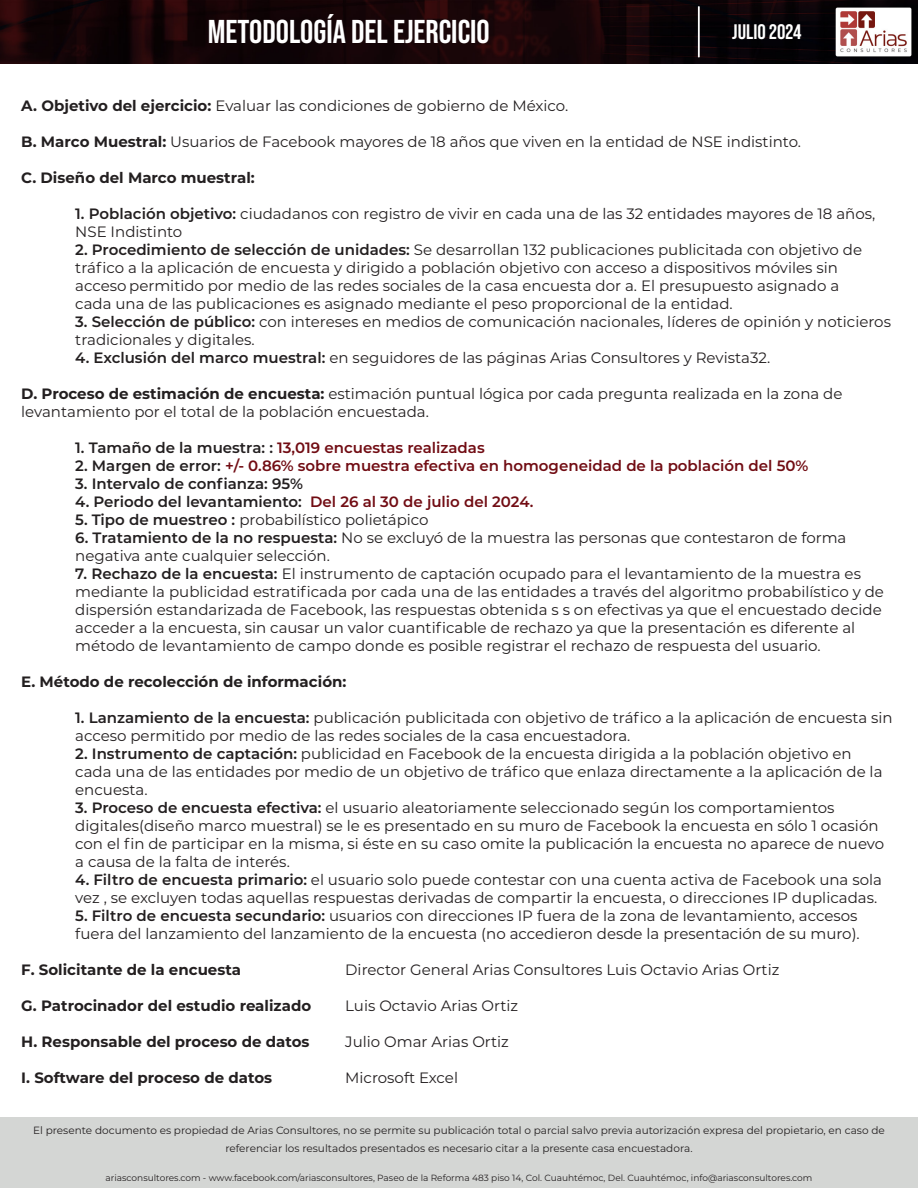
<style>
.page{position:relative;width:918px;height:1188px;background:#fff}
.page>*{position:absolute;margin:0;border:0;box-sizing:border-box;transform-origin:0 0}
.t1{font:700 33px "Bebas Neue Pro";color:#fff}
.t2{font:700 21px "Bebas Neue Pro";color:#fff}
.t3{font:15px/18px "Montserrat";color:#231f20}
.t4{font:700 15px "Montserrat";color:#231f20}
.t5{font:600 15px "Montserrat";color:#710c13}
.t6{font:600 15px "Montserrat";color:#231f20}
.t7{font:10.5px/18px "Montserrat";color:#231f20;text-align:center}
.t8{font:9px "Montserrat";color:#231f20}
.s1{font-weight:700}
.s2{font-weight:600}
.s3{color:#231f20}
.s4{color:#710c13}
</style>
<div class="page">
<img style="left:0;top:0;width:918px;height:64px">
<div style="left:0;top:1118px;width:918px;height:70px;background:#d4d6d4"></div>
<p class="t1" style="left:208px;top:13px;width:284px">METODOLOGÍA DEL EJERCICIO</p>
<p class="t2" style="left:732px;top:20px;width:71px">JULIO 2024</p>
<p class="t3" style="left:21px;top:97px;width:549px"><span class="s1">A. Objetivo del ejercicio:</span> Evaluar las condiciones de gobierno de México.</p>
<p class="t3" style="left:21px;top:133px;width:781px"><span class="s1">B. Marco Muestral:</span> Usuarios de Facebook mayores de 18 años que viven en la entidad de NSE indistinto.</p>
<p class="t4" style="left:21px;top:167px;width:235px">C. Diseño del Marco muestral:</p>
<p class="t3" style="left:75px;top:205px;width:802px"><span class="s2">1. Población objetivo:</span> ciudadanos con registro de vivir en cada una de las 32 entidades mayores de 18 años,<br>NSE Indistinto</p>
<p class="t3" style="left:75px;top:241px;width:788px"><span class="s2">2. Procedimiento de selección de unidades:</span> Se desarrollan 132 publicaciones publicitada con objetivo de tráfico a la aplicación de encuesta y dirigido a población objetivo con acceso a dispositivos móviles sin acceso permitido por medio de las redes sociales de la casa encuesta dor a. El presupuesto asignado a cada una de las publicaciones es asignado mediante el peso proporcional de la entidad.</p>
<p class="t3" style="left:75px;top:313px;width:817px"><span class="s2">3. Selección de público:</span> con intereses en medios de comunicación nacionales, líderes de opinión y noticieros tradicionales y digitales.</p>
<p class="t3" style="left:75px;top:349px;width:696px"><span class="s2">4. Exclusión del marco muestral:</span> en seguidores de las páginas Arias Consultores y Revista32.</p>
<p class="t3" style="left:21px;top:385px;width:823px"><span class="s1">D. Proceso de estimación de encuesta:</span> estimación puntual lógica por cada pregunta realizada en la zona de levantamiento por el total de la población encuestada.</p>
<p class="t5" style="left:75px;top:438px;width:411px"><span class="s3">1. Tamaño de la muestra: :</span> 13,019 encuestas realizadas</p>
<p class="t5" style="left:75px;top:456px;width:735px"><span class="s3">2. Margen de error:</span> +/- 0.86% sobre muestra efectiva en homogeneidad de la población del 50%</p>
<p class="t6" style="left:75px;top:474px;width:229px">3. Intervalo de confianza: 95%</p>
<p class="t6" style="left:75px;top:492px;width:460px">4. Periodo del levantamiento: <span class="s4">Del 26 al 30 de julio del 2024.</span></p>
<p class="t3" style="left:75px;top:511px;width:355px"><span class="s2">5. Tipo de muestreo :</span> probabilístico polietápico</p>
<p class="t3" style="left:75px;top:529px;width:773px"><span class="s2">6. Tratamiento de la no respuesta:</span> No se excluyó de la muestra las personas que contestaron de forma negativa ante cualquier selección.</p>
<p class="t3" style="left:75px;top:565px;width:810px"><span class="s2">7. Rechazo de la encuesta:</span> El instrumento de captación ocupado para el levantamiento de la muestra es mediante la publicidad estratificada por cada una de las entidades a través del algoritmo probabilístico y de dispersión estandarizada de Facebook, las respuestas obtenida s s on efectivas ya que el encuestado decide acceder a la encuesta, sin causar un valor cuantificable de rechazo ya que la presentación es diferente al método de levantamiento de campo donde es posible registrar el rechazo de respuesta del usuario.</p>
<p class="t4" style="left:21px;top:671px;width:327px">E. Método de recolección de información:</p>
<p class="t3" style="left:75px;top:709px;width:819px"><span class="s2">1. Lanzamiento de la encuesta:</span> publicación publicitada con objetivo de tráfico a la aplicación de encuesta sin acceso permitido por medio de las redes sociales de la casa encuestadora.</p>
<p class="t3" style="left:75px;top:745px;width:809px"><span class="s2">2. Instrumento de captación:</span> publicidad en Facebook de la encuesta dirigida a la población objetivo en cada una de las entidades por medio de un objetivo de tráfico que enlaza directamente a la aplicación de la encuesta.</p>
<p class="t3" style="left:75px;top:799px;width:810px"><span class="s2">3. Proceso de encuesta efectiva:</span> el usuario aleatoriamente seleccionado según los comportamientos digitales(diseño marco muestral) se le es presentado en su muro de Facebook la encuesta en sólo 1 ocasión con el fin de participar en la misma, si éste en su caso omite la publicación la encuesta no aparece de nuevo a causa de la falta de interés.</p>
<p class="t3" style="left:75px;top:871px;width:808px"><span class="s2">4. Filtro de encuesta primario:</span> el usuario solo puede contestar con una cuenta activa de Facebook una sola vez , se excluyen todas aquellas respuestas derivadas de compartir la encuesta, o direcciones IP duplicadas.</p>
<p class="t3" style="left:75px;top:907px;width:786px"><span class="s2">5. Filtro de encuesta secundario:</span> usuarios con direcciones IP fuera de la zona de levantamiento, accesos fuera del lanzamiento del lanzamiento de la encuesta (no accedieron desde la presentación de su muro).</p>
<p class="t4" style="left:21px;top:959px;width:221px">F. Solicitante de la encuesta</p>
<p class="t3" style="left:345px;top:961px;width:436px">Director General Arias Consultores Luis Octavio Arias Ortiz</p>
<p class="t4" style="left:21px;top:995px;width:291px">G. Patrocinador del estudio realizado</p>
<p class="t3" style="left:345px;top:997px;width:174px">Luis Octavio Arias Ortiz</p>
<p class="t4" style="left:21px;top:1031px;width:290px">H. Responsable del proceso de datos</p>
<p class="t3" style="left:345px;top:1033px;width:165px">Julio Omar Arias Ortiz</p>
<p class="t4" style="left:21px;top:1067px;width:252px">I. Software del proceso de datos</p>
<p class="t3" style="left:345px;top:1069px;width:114px">Microsoft Excel</p>
<p class="t7" style="left:33px;top:1121px;width:853px">El presente documento es propiedad de Arias Consultores, no se permite su publicación total o parcial salvo previa autorización expresa del propietario, en caso de referenciar los resultados presentados es necesario citar a la presente casa encuestadora.</p>
<p class="t8" style="left:106px;top:1172px;width:708px">ariasconsultores.com - www.facebook.com/ariasconsultores, Paseo de la Reforma 483 piso 14, Col. Cuauhtémoc, Del. Cuauhtémoc, info@ariasconsultores.com</p>
</div>
